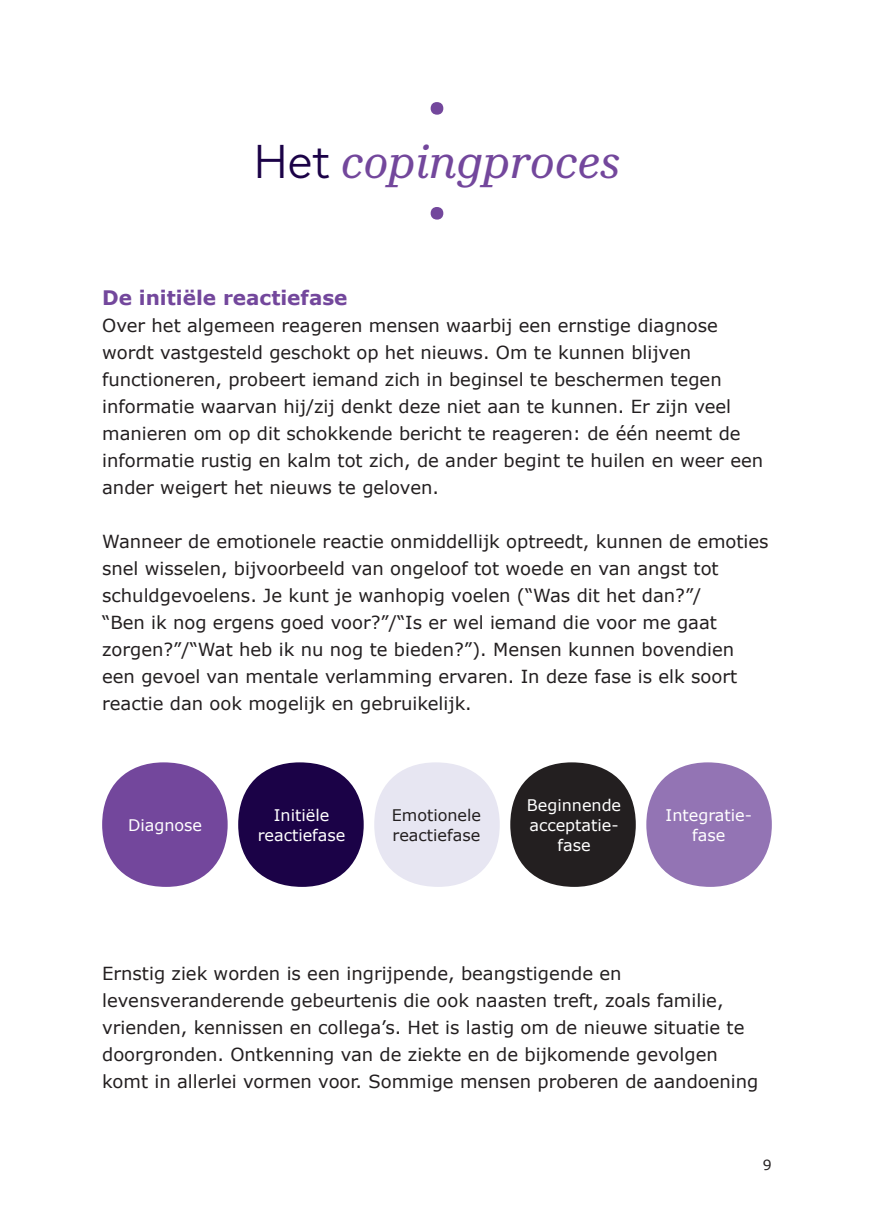
<style>
.page{position:relative;width:874px;height:1225px;background:#fff}
.page>*{position:absolute;margin:0;border:0;box-sizing:border-box;transform-origin:0 0}
.t1{font:italic 46px "Sanofi Serif";color:#73479c}
.t2{font:700 20px "Verdana";color:#73479c}
.t3{font:18px/27px "Verdana";color:#231f20}
.t4{font:16px/20px "Verdana";color:#fff;text-align:center}
.t5{font:16px/20px "Verdana";color:#231f20}
.t6{font:14px "Verdana";color:#231f20}
.s1{font-family:"Sanofi Sans";font-weight:300;font-style:normal;color:#1b0247}
</style>
<div class="page">
<div style="left:430px;top:207px;width:13px;height:13px;background:#73479c;border-radius:50%"></div>
<div style="left:430px;top:102px;width:13px;height:13px;background:#73479c;border-radius:50%"></div>
<div style="left:102px;top:762px;width:125px;height:125px;background:#73479c;border-radius:50%"></div>
<div style="left:238px;top:762px;width:125px;height:125px;background:#1b0247;border-radius:50%"></div>
<div style="left:374px;top:762px;width:125px;height:125px;background:#e7e6f2;border-radius:50%"></div>
<div style="left:510px;top:762px;width:125px;height:125px;background:#231f20;border-radius:50%"></div>
<div style="left:646px;top:762px;width:125px;height:125px;background:#9374b4;border-radius:50%"></div>
<h1 class="t1" style="left:253px;top:134px;width:368px"><span class="s1">Het</span> copingproces</h1>
<p class="t2" style="left:102px;top:285px;width:247px">De initiële reactiefase</p>
<p class="t3" style="left:102px;top:312px;width:662px">Over het algemeen reageren mensen waarbij een ernstige diagnose wordt vastgesteld geschokt op het nieuws. Om te kunnen blijven functioneren, probeert iemand zich in beginsel te beschermen tegen informatie waarvan hij/zij denkt deze niet aan te kunnen. Er zijn veel manieren om op dit schokkende bericht te reageren: de één neemt de informatie rustig en kalm tot zich, de ander begint te huilen en weer een ander weigert het nieuws te geloven.</p>
<p class="t3" style="left:102px;top:528px;width:667px">Wanneer de emotionele reactie onmiddellijk optreedt, kunnen de emoties snel wisselen, bijvoorbeeld van ongeloof tot woede en van angst tot schuldgevoelens. Je kunt je wanhopig voelen (“Was dit het dan?”/<br>“Ben ik nog ergens goed voor?”/“Is er wel iemand die voor me gaat zorgen?”/“Wat heb ik nu nog te bieden?”). Mensen kunnen bovendien een gevoel van mentale verlamming ervaren. In deze fase is elk soort reactie dan ook mogelijk en gebruikelijk.</p>
<p class="t4" style="left:128px;top:815px;width:75px">Diagnose</p>
<p class="t4" style="left:258px;top:805px;width:89px">Initiële reactiefase</p>
<p class="t4" style="left:526px;top:795px;width:96px">Beginnende acceptatie&shy;fase</p>
<p class="t5" style="left:391px;top:805px;width:91px">Emotionele reactiefase</p>
<p class="t4" style="left:665px;top:805px;width:88px">Integratie&shy;fase</p>
<p class="t3" style="left:102px;top:960px;width:657px">Ernstig ziek worden is een ingrijpende, beangstigende en levensveranderende gebeurtenis die ook naasten treft, zoals familie, vrienden, kennissen en collega’s. Het is lastig om de nieuwe situatie te doorgronden. Ontkenning van de ziekte en de bijkomende gevolgen komt in allerlei vormen voor. Sommige mensen proberen de aandoening</p>
<p class="t6" style="left:762px;top:1156px;width:10px">9</p>
</div>
